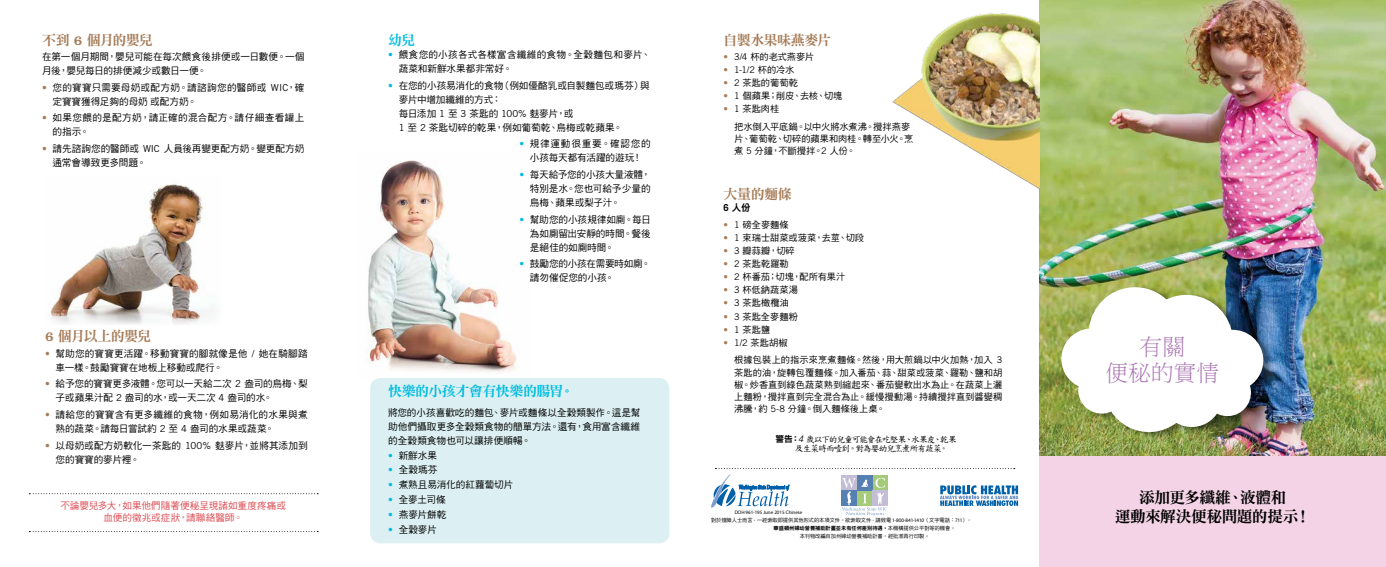
<style>
.page{position:relative;width:1386px;height:567px;background:#fff}
.page>*{position:absolute;margin:0;border:0;box-sizing:border-box;transform-origin:0 0}
.t1{font:22.75px/25.4px "DF Ming Std W3";color:#a974b2;text-align:center}
.t2{font:15.75px/19.2px "DF Ming Std W9";letter-spacing:-.03em;color:#000;text-align:center}
.t3{font:14px "DF Ming Std W9";letter-spacing:-.05em;color:#a67c58}
.t4{font:14px "DF Ming Std W9";letter-spacing:-.04em;color:#00bcdf}
.t5{font:14px "DF Ming Std W9";letter-spacing:-.025em;color:#a67c58}
.t6{font:9.62px/14px "DF Hei Std W5";color:#000}
.t7{font:9.62px/11.4px "DF Hei Std W5";color:#dc4d54;text-align:center}
.t8{font:9.62px/14px "DF Hei Std W5";letter-spacing:.035em;color:#000}
.t9{font:9.62px "DF Hei Std W9";color:#000}
.t10{font:9.19px/12.2px "DF Hei Std W5";letter-spacing:.005em;color:#000}
.t11{font:9.19px "Trade Gothic LT Std";color:#000}
.t12{font:8.75px/9.6px "DF Kai Shu SB Estd BF";letter-spacing:-.11em;color:#000}
.t13{font:5.25px "DF Hei Std W5";letter-spacing:-.01em;color:#000}
.t14{font:5.25px "DF Hei Std W9";letter-spacing:-.01em;color:#000}
.t15{font:5.08px "Myriad Pro";color:#000}
.s1{font-family:"Clarendon LT Std"}
.s2{font-family:"Trade Gothic LT Std";color:#a67c58}
.s3{font-family:"Trade Gothic LT Std"}
.s4{font-family:"Trade Gothic LT Std";color:#00bcdf}
.s5{color:#a67c58}
.s6{font-family:"DF Hei Std W5"}
.s7{font-family:"Trade Gothic LT Std";font-weight:700}
.s8{font-family:"DF Hei Std W9"}
.s9{font-family:"Trade Gothic LT Std";font-style:italic}
.s10{font-size:4.38px}
.s11{font-family:"Myriad Pro"}
</style>
<div class="page">
<img style="left:50px;top:184px;width:162px;height:140px">
<img style="left:1040px;top:0;width:346px;height:457px">
<div style="left:1063px;top:285px;width:211px;height:155px;background:#000;opacity:.4"></div>
<img style="left:1060px;top:286px;width:204px;height:147px">
<img style="left:368px;top:160px;width:148px;height:212px">
<div style="left:1040px;top:457px;width:346px;height:110px;background:#f3d3e5"></div>
<div style="left:370px;top:378px;width:299px;height:165px;background:#dcf0f3;border-radius:10px"></div>
<svg style="left:711px;top:468px;width:307px;height:48px"></svg>
<svg style="left:29px;top:493px;width:289px;height:1px"></svg>
<svg style="left:29px;top:531px;width:289px;height:1px"></svg>
<img style="left:893px;top:9px;width:147px;height:183px">
<h3 class="t3" style="left:42px;top:32px;width:112px">不到 <span class="s1">6</span> 個月的嬰兒</h3>
<p class="t6" style="left:42px;top:50px;width:264px">在第一個月期間，嬰兒可能在每次餵食後排便或一日數便。一個月後，嬰兒每日的排便減少或數日一便。</p>
<p class="t6" style="left:53px;top:80px;width:254px;text-indent:-11px"><span class="s2">•</span> 您的寶寶只需要母奶或配方奶。請諮詢您的醫師或 <span class="s3">WIC</span>，確定寶寶獲得足夠的母奶或配方奶。</p>
<p class="t8" style="left:53px;top:111px;width:254px;text-indent:-11px"><span class="s2">•</span> 如果您餵的是配方奶，請正確的混合配方。請仔細查看罐上的指示。</p>
<p class="t6" style="left:53px;top:141px;width:253px;text-indent:-11px"><span class="s2">•</span> 請先諮詢您的醫師或 <span class="s3">WIC</span> 人員後再變更配方奶。變更配方奶通常會導致更多問題。</p>
<h3 class="t3" style="left:45px;top:329px;width:108px"><span class="s1">6</span> 個月以上的嬰兒</h3>
<p class="t6" style="left:56px;top:346px;width:254px;text-indent:-11px"><span class="s2">•</span> 幫助您的寶寶更活躍。移動寶寶的腳就像是他 <span class="s3">/</span> 她在騎腳踏車一樣。鼓勵寶寶在地板上移動或爬行。</p>
<p class="t6" style="left:56px;top:377px;width:254px;text-indent:-10px"><span class="s2">•</span> 給予您的寶寶更多液體。您可以一天給二次 <span class="s3">2</span> 盎司的烏梅、梨子或蘋果汁配 <span class="s3">2</span> 盎司的水，或一天二次 <span class="s3">4</span> 盎司的水。</p>
<p class="t6" style="left:56px;top:407px;width:254px;text-indent:-11px"><span class="s2">•</span> 請給您的寶寶含有更多纖維的食物，例如易消化的水果與煮熟的蔬菜。請每日嘗試約 <span class="s3">2</span> 至 <span class="s3">4</span> 盎司的水果或蔬菜。</p>
<p class="t6" style="left:56px;top:438px;width:254px;text-indent:-11px"><span class="s2">•</span> 以母奶或配方奶軟化一茶匙的 <span class="s3">100%</span> 麩麥片，並將其添加到您的寶寶的麥片裡。</p>
<p class="t7" style="left:60px;top:500px;width:227px">不論嬰兒多大，如果他們隨著便秘呈現諸如重度疼痛或血便的徵兆或症狀，請聯絡醫師。</p>
<h3 class="t4" style="left:388px;top:32px;width:28px">幼兒</h3>
<p class="t6" style="left:399px;top:48px;width:254px;text-indent:-11px"><span class="s4">•</span> 餵食您的小孩各式各樣富含纖維的食物。全穀麵包和麥片、蔬菜和新鮮水果都非常好。</p>
<p class="t6" style="left:399px;top:78px;width:253px;text-indent:-11px"><span class="s4">•</span> 在您的小孩易消化的食物（例如優酪乳或自製麵包或瑪芬）與麥片中增加纖維的方式：<br>每日添加 <span class="s3">1</span> 至 <span class="s3">3</span> 茶匙的 <span class="s3">100%</span> 麩麥片，或<br><span class="s3">1</span> 至 <span class="s3">2</span> 茶匙切碎的乾果，例如葡萄乾、烏梅或乾蘋果。</p>
<p class="t6" style="left:519px;top:137px;width:133px;text-align:center"><span class="s4">•</span> 規律運動很重要。確認您的小孩每天都有活躍的遊玩！</p>
<p class="t6" style="left:530px;top:168px;width:122px;text-align:justify;text-indent:-11px"><span class="s4">•</span> 每天給予您的小孩大量液體，特別是水。您也可給予少量的烏梅、蘋果或梨子汁。</p>
<p class="t6" style="left:530px;top:212px;width:122px;text-align:justify;text-indent:-11px"><span class="s4">•</span> 幫助您的小孩規律如廁。每日為如廁留出安靜的時間。餐後是絕佳的如廁時間。</p>
<p class="t6" style="left:530px;top:257px;width:122px;text-indent:-11px"><span class="s4">•</span> 鼓勵您的小孩在需要時如廁。請勿催促您的小孩。</p>
<h3 class="t4" style="left:388px;top:384px;width:188px">快樂的小孩才會有快樂的腸胃。</h3>
<p class="t6" style="left:388px;top:405px;width:254px;text-align:justify">將您的小孩喜歡吃的麵包、麥片或麵條以全穀類製作。這是幫助他們攝取更多全穀類食物的簡單方法。還有，食用富含纖維的全穀類食物也可以讓排便順暢。</p>
<p class="t6" style="left:388px;top:448px;width:51px"><span class="s4">•</span> 新鮮水果</p>
<p class="t6" style="left:388px;top:463px;width:51px"><span class="s4">•</span> 全穀瑪芬</p>
<p class="t6" style="left:388px;top:478px;width:126px"><span class="s4">•</span> 煮熟且易消化的紅蘿蔔切片</p>
<p class="t6" style="left:388px;top:493px;width:59px"><span class="s4">•</span> 全麥土司條</p>
<p class="t6" style="left:388px;top:507px;width:60px"><span class="s4">•</span> 燕麥片餅乾</p>
<p class="t6" style="left:388px;top:522px;width:50px"><span class="s4">•</span> 全穀麥片</p>
<h3 class="t5" style="left:724px;top:32px;width:109px">自製水果味燕麥片</h3>
<p class="t10" style="left:724px;top:50px;width:92px"><span class="s2">•</span> <span class="s3">3/4</span> 杯的老式燕麥片</p>
<p class="t11" style="left:724px;top:64px;width:72px"><span class="s5">•</span> 1-1/2 <span class="s6">杯的冷水</span></p>
<p class="t10" style="left:724px;top:77px;width:76px"><span class="s2">•</span> <span class="s3">2</span> 茶匙的葡萄乾</p>
<p class="t10" style="left:724px;top:90px;width:120px"><span class="s2">•</span> <span class="s3">1</span> 個蘋果；削皮、去核、切塊</p>
<p class="t10" style="left:734px;top:100px;width:178px;line-height:17.5px;text-indent:-11px"><span class="s2">•</span> <span class="s3">1</span> 茶匙肉桂<br>把水倒入平底鍋。以中火將水煮沸。攪拌燕麥</p>
<p class="t10" style="left:734px;top:133px;width:181px">片、葡萄乾、切碎的蘋果和肉桂。轉至小火。烹煮 <span class="s3">5</span> 分鐘，不斷攪拌。<span class="s3">2</span> 人份。</p>
<h3 class="t3" style="left:724px;top:187px;width:70px">大量的麵條</h3>
<p class="t9" style="left:724px;top:202px;width:29px"><span class="s7">6</span> 人份</p>
<p class="t10" style="left:724px;top:218px;width:67px"><span class="s2">•</span> <span class="s3">1</span> 磅全麥麵條</p>
<p class="t10" style="left:724px;top:231px;width:142px"><span class="s2">•</span> <span class="s3">1</span> 束瑞士甜菜或菠菜，去莖、切段</p>
<p class="t10" style="left:724px;top:244px;width:73px"><span class="s2">•</span> <span class="s3">3</span> 瓣蒜瓣，切碎</p>
<p class="t10" style="left:724px;top:257px;width:67px"><span class="s2">•</span> <span class="s3">2</span> 茶匙乾羅勒</p>
<p class="t10" style="left:724px;top:271px;width:123px"><span class="s2">•</span> <span class="s3">2</span> 杯番茄；切塊，配所有果汁</p>
<p class="t10" style="left:724px;top:284px;width:76px"><span class="s2">•</span> <span class="s3">3</span> 杯低鈉蔬菜湯</p>
<p class="t10" style="left:724px;top:297px;width:67px"><span class="s2">•</span> <span class="s3">3</span> 茶匙橄欖油</p>
<p class="t10" style="left:724px;top:310px;width:76px"><span class="s2">•</span> <span class="s3">3</span> 茶匙全麥麵粉</p>
<p class="t10" style="left:724px;top:323px;width:48px"><span class="s2">•</span> <span class="s3">1</span> 茶匙鹽</p>
<p class="t10" style="left:734px;top:334px;width:270px;line-height:17.5px;text-indent:-11px"><span class="s2">•</span> <span class="s3">1/2</span> 茶匙胡椒<br>根據包裝上的指示來烹煮麵條。然後，用大煎鍋以中火加熱，加入 <span class="s3">3</span></p>
<p class="t10" style="left:734px;top:366px;width:270px;text-align:justify">茶匙的油，旋轉包覆麵條。加入番茄、蒜、甜菜或菠菜、羅勒、鹽和胡椒。炒香直到綠色蔬菜熟到縮起來、番茄變軟出水為止。在蔬菜上灑上麵粉，攪拌直到完全混合為止。緩慢攪動湯。持續攪拌直到醬變稠沸騰，約 <span class="s3">5-8</span> 分鐘。倒入麵條後上桌。</p>
<p class="t12" style="left:795px;top:434px;width:164px;text-indent:-19px"><span class="s8">警告：</span><span class="s9">4</span> 歲以下的兒童可能會在吃堅果、水果皮、乾果及生菜時而噎到。對為嬰幼兒烹煮所有蔬菜。</p>
<p class="t15" style="left:735px;top:510px;width:69px">DOH 961-195 June 2015 Chinese</p>
<p class="t13" style="left:711px;top:518px;width:263px">對於殘障人士而言<span class="s10">，</span>一經索取即提供其他形式的本項文件。欲索取文件<span class="s10">，</span>請致電 <span class="s11">1-800-841-1410</span>（文字電話：<span class="s11">711</span>）。</p>
<p class="t14" style="left:774px;top:526px;width:183px">華盛頓州婦幼營養補助計畫並未有任何差別待遇。<span class="s6">本機構提供公平對等的機會。</span></p>
<p class="t13" style="left:800px;top:533px;width:131px">本刊物改編自加州婦幼營養補助計畫。經批准再行印製。</p>
<h1 class="t1" style="left:1105px;top:334px;width:115px">有關<br>便秘的實情</h1>
<h2 class="t2" style="left:1115px;top:488px;width:198px">添加更多纖維、液體和<br>運動來解決便秘問題的提示！</h2>
</div>
